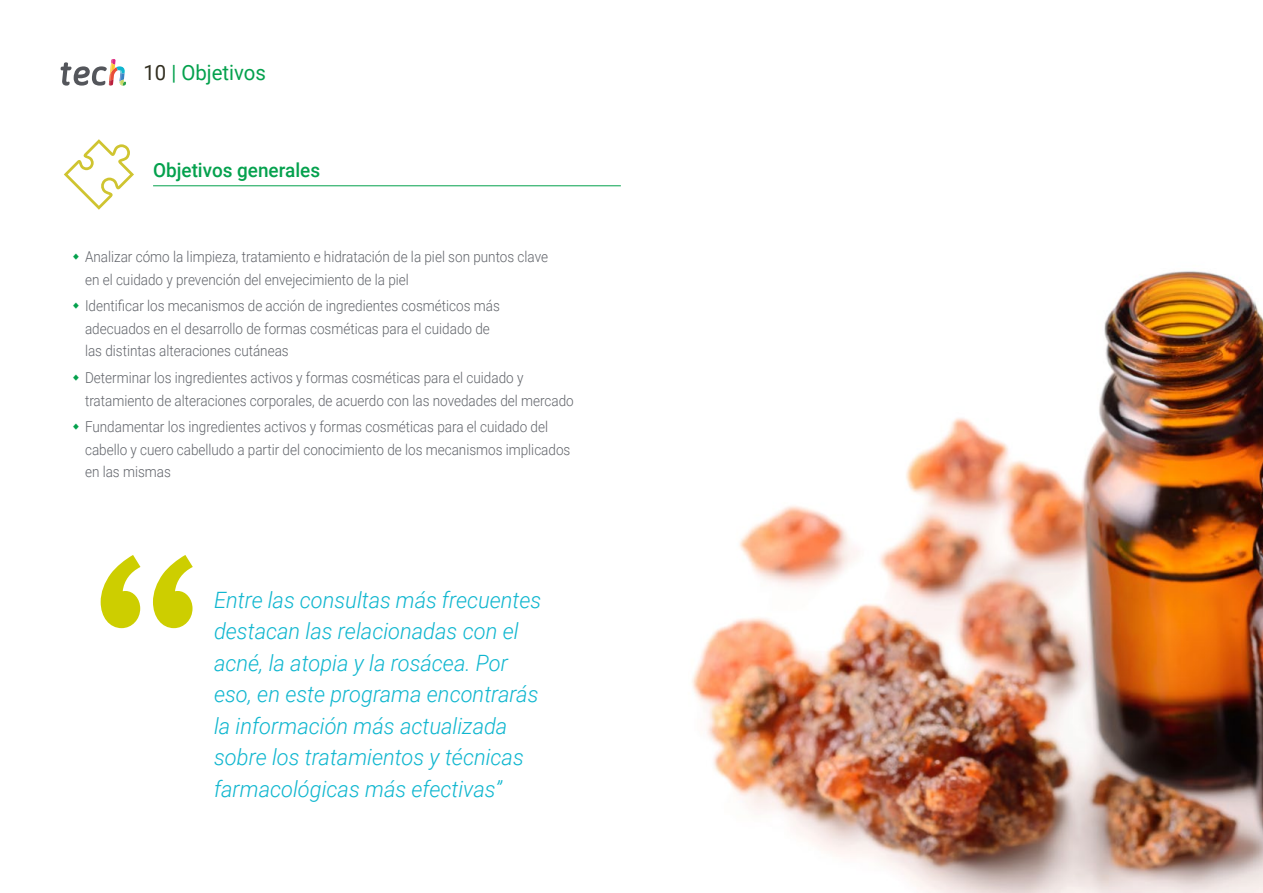
<style>
.page{position:relative;width:1263px;height:893px;background:#fff}
.page>*{position:absolute;margin:0;border:0;box-sizing:border-box;transform-origin:0 0}
.t1{font:italic 300 22.5px/31.5px "Roboto";color:#0fb6cf}
.t2{font:21px "Roboto";color:#04a14d}
.t3{font:500 19.5px "Roboto";color:#04a14d}
.t4{font:300 15px/22.5px "Roboto";color:#61646a;scale:.9 1}
.s1{color:#312e20}
</style>
<div class="page">
<hr style="left:153px;top:185px;width:468px;height:1px;background:#04a14d">
<svg style="left:64px;top:139px;width:70px;height:71px"></svg>
<img style="left:691px;top:271px;width:572px;height:622px">
<svg style="left:61px;top:59px;width:65px;height:27px"></svg>
<svg style="left:101px;top:555px;width:92px;height:73px"></svg>
<h2 class="t2" style="left:144px;top:57px;width:124px"><span class="s1">10</span> | Objetivos</h2>
<h3 class="t3" style="left:153px;top:157px;width:169px">Objetivos generales</h3>
<p class="t4" style="left:85px;top:245px;width:516px">Analizar cómo la limpieza, tratamiento e hidratación de la piel son puntos clave en el cuidado y prevención del envejecimiento de la piel</p>
<p class="t4" style="left:85px;top:294px;width:462px">Identificar los mecanismos de acción de ingredientes cosméticos más adecuados en el desarrollo de formas cosméticas para el cuidado de las distintas alteraciones cutáneas</p>
<p class="t4" style="left:85px;top:366px;width:545px">Determinar los ingredientes activos y formas cosméticas para el cuidado y tratamiento de alteraciones corporales, de acuerdo con las novedades del mercado</p>
<p class="t4" style="left:85px;top:415px;width:541px">Fundamentar los ingredientes activos y formas cosméticas para el cuidado del cabello y cuero cabelludo a partir del conocimiento de los mecanismos implicados en las mismas</p>
<h1 class="t1" style="left:214px;top:583px;width:329px">Entre las consultas más frecuentes destacan las relacionadas con el acné, la atopia y la rosácea. Por eso, en este programa encontrarás la información más actualizada sobre los tratamientos y técnicas farmacológicas más efectivas”</h1>
</div>
